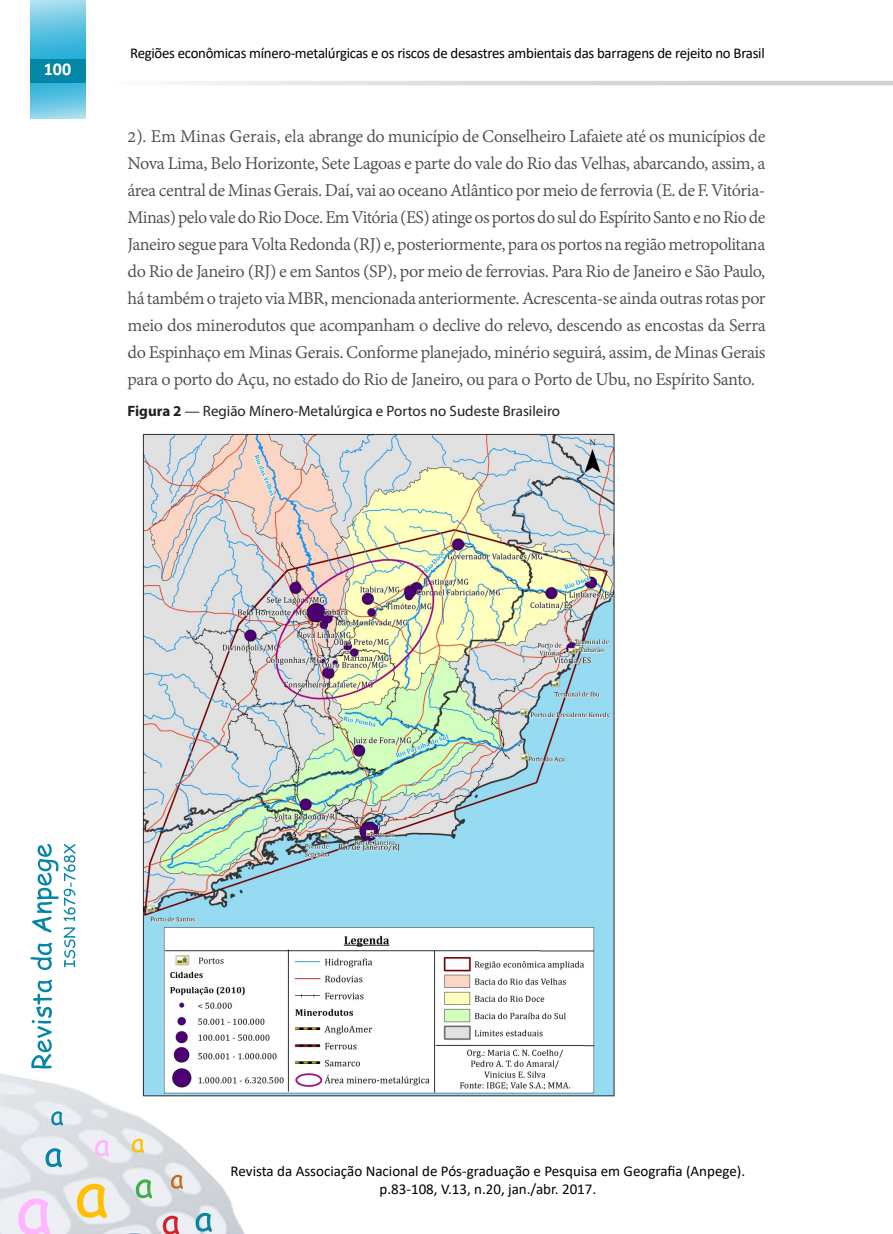
<style>
.page{position:relative;width:893px;height:1234px;background:#fff}
.page>*{position:absolute;margin:0;border:0;box-sizing:border-box;transform-origin:0 0}
.t1{font:19.5px/27px "Adobe Devanagari";letter-spacing:-.02em;color:#4b4c4d;text-align:justify}
.t2{font:700 18px "Calibri";color:#fff}
.t3{font:15px/18px "Calibri";color:#000;text-align:center}
.t4{font:15px "Calibri";letter-spacing:-.02em;color:#000}
.t5{font:15px "Myriad Pro";color:#231f20}
.s1{font-style:italic}
.s2{font-weight:700}
</style>
<div class="page">
<svg style="left:183px;top:81px;width:710px;height:4px;background:#dbdcdd"></svg>
<img style="left:0;top:1074px;width:244px;height:159px">
<svg style="left:132px;top:1138px;width:12px;height:14px"></svg>
<svg style="left:196px;top:1212px;width:16px;height:19px"></svg>
<svg style="left:45px;top:1147px;width:17px;height:19px"></svg>
<svg style="left:51px;top:1111px;width:12px;height:14px"></svg>
<svg style="left:163px;top:1215px;width:16px;height:18px"></svg>
<svg style="left:136px;top:1178px;width:16px;height:20px"></svg>
<svg style="left:77px;top:1183px;width:30px;height:34px"></svg>
<svg style="left:95px;top:1139px;width:14px;height:17px"></svg>
<svg style="left:18px;top:1198px;width:32px;height:35px"></svg>
<svg style="left:171px;top:1174px;width:12px;height:14px"></svg>
<svg style="left:30px;top:0;width:56px;height:119px;background:#63c4e2"></svg>
<div style="left:30px;top:59px;width:56px;height:24px;background:#0586a6"></div>
<svg style="left:30px;top:844px;width:46px;height:224px"></svg>
<img style="left:128px;top:433px;width:487px;height:673px">
<p class="t2" style="left:44px;top:57px;width:29px">100</p>
<p class="t4" style="left:130px;top:43px;width:636px">Regiões econômicas mínero-metalúrgicas e os riscos de desastres ambientais das barragens de rejeito no Brasil</p>
<p class="t1" style="left:128px;top:124px;width:640px">2)<span class="s1">.</span> Em Minas Gerais, ela abrange do município de Conselheiro Lafaiete até os municípios de Nova Lima, Belo Horizonte, Sete Lagoas e parte do vale do Rio das Velhas, abarcando, assim, a área central de Minas Gerais. Daí, vai ao oceano Atlântico por meio de ferrovia (E. de F. Vitória-Minas) pelo vale do Rio Doce. Em Vitória (ES) atinge os portos do sul do Espírito Santo e no Rio de Janeiro segue para Volta Redonda (RJ) e, posteriormente, para os portos na região metropolitana do Rio de Janeiro (RJ) e em Santos (SP), por meio de ferrovias. Para Rio de Janeiro e São Paulo, há também o trajeto via MBR, mencionada anteriormente. Acrescenta-se ainda outras rotas por meio dos minerodutos que acompanham o declive do relevo, descendo as encostas da Serra do Espinhaço em Minas Gerais. Conforme planejado, minério seguirá, assim, de Minas Gerais para o porto do Açu, no estado do Rio de Janeiro, ou para o Porto de Ubu, no Espírito Santo.</p>
<p class="t5" style="left:128px;top:401px;width:434px"><span class="s2">Figura 2</span> — Região Mínero-Metalúrgica e Portos no Sudeste Brasileiro</p>
<p class="t3" style="left:231px;top:1161px;width:516px">Revista da Associação Nacional de Pós-graduação e Pesquisa em Geografia (Anpege). p.83-108, V.13, n.20, jan./abr. 2017.</p>
</div>
